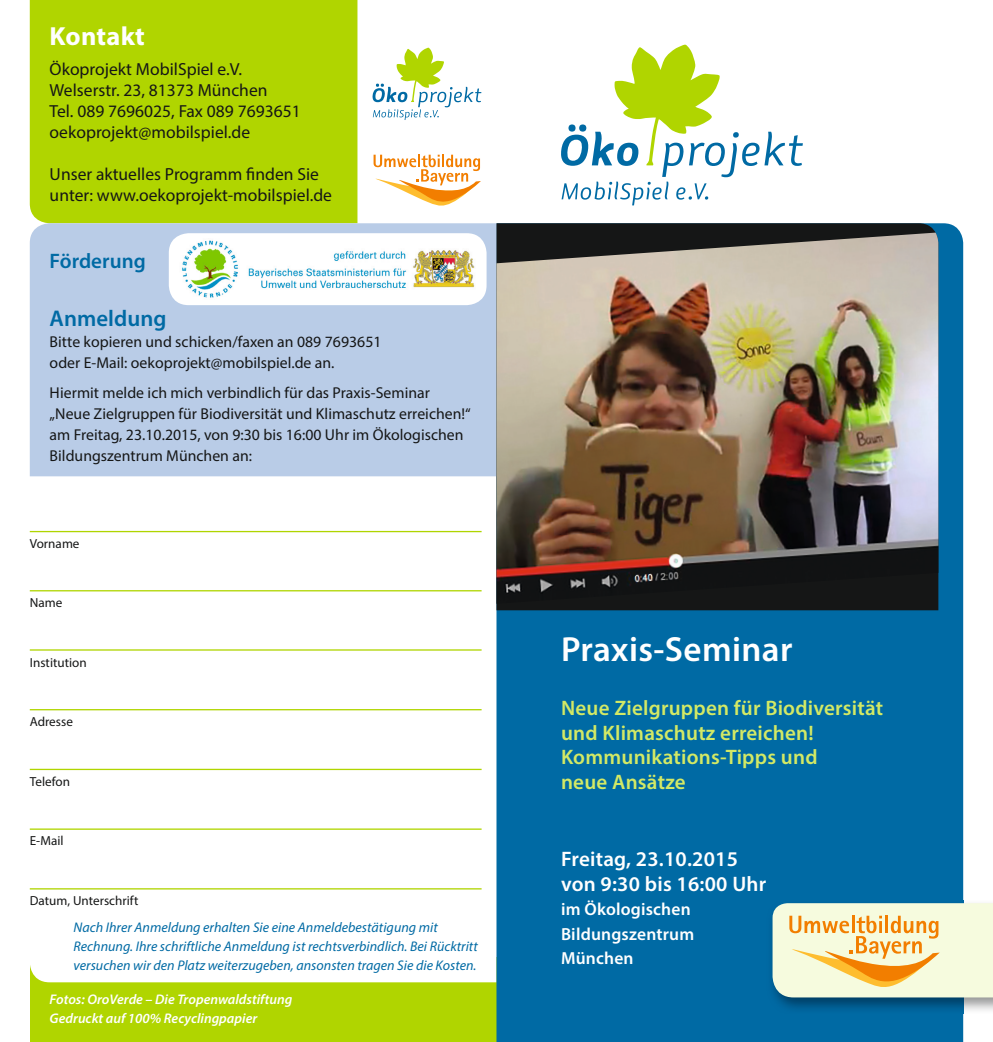
<style>
.page{position:relative;width:993px;height:1042px;background:#fff}
.page>*{position:absolute;margin:0;border:0;box-sizing:border-box;transform-origin:0 0}
.t1{font:600 35px "Myriad Pro";letter-spacing:.01em;color:#fff}
.t2{font:700 26.25px "Myriad Pro";letter-spacing:.01em;color:#fff}
.t3{font:600 22.75px "Myriad Pro";color:#006aa4}
.t4{font:600 21px/24.5px "Myriad Pro";letter-spacing:.01em;color:#d3e965}
.t5{font:600 21px/24.5px "Myriad Pro";letter-spacing:.01em;color:#fff}
.t6{font:600 21px "Myriad Pro";color:#006aa4}
.t7{font:17.5px/21px "Myriad Pro";color:#151616}
.t8{font:600 17.5px/24.5px "Myriad Pro";letter-spacing:.01em;color:#fff}
.t9{font:15.75px/21px "Myriad Pro";color:#151616}
.t10{font:italic 14px/19.2px "Myriad Pro";color:#006aa4}
.t11{font:italic 600 14px/19.2px "Myriad Pro";color:#fff}
.t12{font:13.12px "Myriad Pro";color:#151616}
</style>
<div class="page">
<div style="left:30px;top:957px;width:466px;height:85px;background:#b0d500"></div>
<svg style="left:30px;top:530px;width:466px;height:452px"></svg>
<svg style="left:561px;top:45px;width:241px;height:160px"></svg>
<div style="left:496px;top:223px;width:466px;height:819px;background:#006aa4"></div>
<img style="left:766px;top:900px;width:226px;height:114px">
<svg style="left:772px;top:903px;width:220px;height:94px"></svg>
<div style="left:30px;top:0;width:327px;height:223px;background:#b0d500"></div>
<svg style="left:372px;top:48px;width:109px;height:72px"></svg>
<div style="left:30px;top:223px;width:466px;height:253px;background:#b9cce7"></div>
<svg style="left:496px;top:223px;width:442px;height:387px;fill:#151616"></svg>
<img style="left:496px;top:233px;width:442px;height:371px">
<div style="left:169px;top:233px;width:317px;height:72px;background:#fff;border-radius:20px"></div>
<img style="left:182px;top:240px;width:293px;height:58px">
<hr style="left:30px;top:531px;width:451px;height:1px;background:#b0d500">
<hr style="left:30px;top:590px;width:451px;height:1px;background:#b0d500">
<hr style="left:30px;top:649px;width:451px;height:1px;background:#b0d500">
<hr style="left:30px;top:709px;width:451px;height:1px;background:#b0d500">
<hr style="left:30px;top:769px;width:451px;height:1px;background:#b0d500">
<hr style="left:30px;top:828px;width:451px;height:2px;background:#b0d500">
<hr style="left:30px;top:888px;width:451px;height:1px;background:#b0d500">
<svg style="left:373px;top:155px;width:108px;height:51px"></svg>
<h2 class="t2" style="left:50px;top:19px;width:97px">Kontakt</h2>
<p class="t7" style="left:50px;top:59px;width:252px">Ökoprojekt MobilSpiel e.V.<br>Welserstr. 23, 81373 München<br>Tel. 089 7696025, Fax 089 7693651 oekoprojekt@mobilspiel.de</p>
<p class="t7" style="left:50px;top:164px;width:284px">Unser aktuelles Programm finden Sie unter: www.oekoprojekt-mobilspiel.de</p>
<h3 class="t6" style="left:50px;top:247px;width:98px">Förderung</h3>
<h3 class="t3" style="left:50px;top:303px;width:118px">Anmeldung</h3>
<p class="t9" style="left:50px;top:330px;width:333px">Bitte kopieren und schicken/faxen an 089 7693651 oder E-Mail: oekoprojekt@mobilspiel.de an.</p>
<p class="t9" style="left:50px;top:382px;width:422px">Hiermit melde ich mich verbindlich für das Praxis-Seminar „Neue Zielgruppen für Biodiversität und Klimaschutz erreichen!“ am Freitag, 23.10.2015, von 9:30 bis 16:00 Uhr im Ökologischen Bildungszentrum München an:</p>
<p class="t12" style="left:30px;top:535px;width:51px">Vorname</p>
<p class="t12" style="left:30px;top:594px;width:34px">Name</p>
<p class="t12" style="left:30px;top:654px;width:58px">Institution</p>
<p class="t12" style="left:30px;top:713px;width:45px">Adresse</p>
<p class="t12" style="left:30px;top:773px;width:42px">Telefon</p>
<p class="t12" style="left:30px;top:832px;width:35px">E-Mail</p>
<p class="t12" style="left:30px;top:892px;width:110px">Datum, Unterschrift</p>
<p class="t10" style="left:73px;top:917px;width:405px">Nach Ihrer Anmeldung erhalten Sie eine Anmeldebestätigung mit<br>Rechnung. Ihre schriftliche Anmeldung ist rechtsverbindlich. Bei Rücktritt versuchen wir den Platz weiterzugeben, ansonsten tragen Sie die Kosten.</p>
<p class="t11" style="left:50px;top:989px;width:244px">Fotos: OroVerde – Die Tropenwaldstiftung<br>Gedruckt auf 100% Recyclingpapier</p>
<h1 class="t1" style="left:561px;top:627px;width:233px">Praxis-Seminar</h1>
<h3 class="t4" style="left:561px;top:695px;width:323px">Neue Zielgruppen für Biodiversität und Klimaschutz erreichen!<br>Kommunikations-Tipps und<br>neue Ansätze</h3>
<h3 class="t5" style="left:561px;top:846px;width:207px">Freitag, 23.10.2015 von 9:30 bis 16:00 Uhr</h3>
<p class="t8" style="left:561px;top:896px;width:135px">im Ökologischen<br>Bildungszentrum<br>München</p>
</div>
